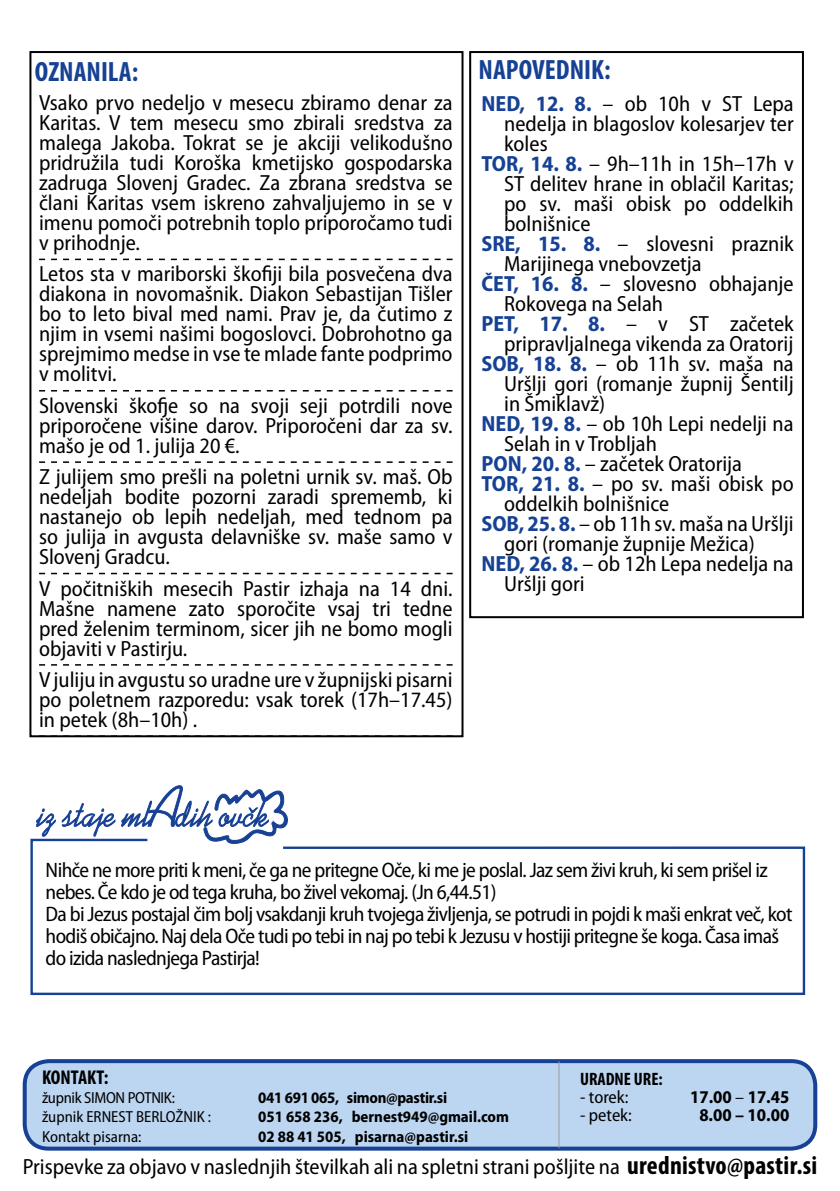
<style>
.page{position:relative;width:840px;height:1191px;background:#fff}
.page>*{position:absolute;margin:0;border:0;box-sizing:border-box;transform-origin:0 0}
.t1{font:700 condensed 28px "Myriad Pro";color:#164194}
.t2{font:semi-condensed 22px/20px "Myriad Pro";color:#000;text-align:justify}
.t3{font:semi-condensed 21px/22px "Myriad Pro";letter-spacing:-.03em;color:#000}
.t4{font:700 condensed 20px "Myriad Pro";color:#000}
.t5{font:700 semi-condensed 18px "Myriad Pro";color:#000}
.t6{font:semi-condensed 18px "Myriad Pro";color:#000}
.t7{font:700 condensed 18px "Myriad Pro";color:#000}
.t8{font:700 semi-condensed 16px "Myriad Pro";color:#000}
.t9{font:semi-condensed 16px "Myriad Pro";color:#000}
.t10{font:700 semi-condensed 16px "Myriad Pro";letter-spacing:-.02em;color:#000}
.t11{font:semi-condensed 16px "Myriad Pro";letter-spacing:-.02em;color:#000}
.s1{font-weight:700;color:#164194}
.s2{font-weight:400}
.s3{font-weight:700;font-stretch:condensed;font-size:26px}
</style>
<div class="page">
<svg style="left:30px;top:838px;width:775px;height:158px"></svg>
<div style="left:469px;top:51px;width:334px;height:567px;border:2px solid #000"></div>
<div style="left:25px;top:1061px;width:789px;height:87px;background:#bcd5f0;border-radius:24px"></div>
<div style="left:23px;top:1059px;width:793px;height:91px;border:4px solid #164194;border-radius:24px"></div>
<hr style="left:558px;top:1061px;width:1px;height:87px;background:#9d9d9c">
<svg style="left:39px;top:259px;width:413px;height:1px"></svg>
<svg style="left:39px;top:390px;width:413px;height:1px"></svg>
<svg style="left:39px;top:461px;width:413px;height:2px"></svg>
<svg style="left:39px;top:573px;width:413px;height:1px"></svg>
<svg style="left:39px;top:664px;width:413px;height:1px"></svg>
<svg style="left:39px;top:735px;width:413px;height:2px"></svg>
<svg style="left:62px;top:803px;width:53px;height:33px"></svg>
<svg style="left:36px;top:808px;width:20px;height:28px"></svg>
<svg style="left:121px;top:785px;width:171px;height:58px"></svg>
<p class="t1" style="left:35px;top:54px;width:105px">OZNANILA:</p>
<p class="t1" style="left:478px;top:53px;width:133px">NAPOVEDNIK:</p>
<p class="t2" style="left:39px;top:93px;width:415px">Vsako prvo nedeljo v mesecu zbiramo denar za Karitas. V tem mesecu smo zbirali sredstva za malega Jakoba. Tokrat se je akciji velikodušno pridružila tudi Koroška kmetijsko gospodarska zadruga Slovenj Gradec. Za zbrana sredstva se člani Karitas vsem iskreno zahvaljujemo in se v imenu pomoči potrebnih toplo priporočamo tudi v prihodnje.</p>
<p class="t2" style="left:39px;top:264px;width:415px">Letos sta v mariborski škofiji bila posvečena dva diakona in novomašnik. Diakon Sebastijan Tišler bo to leto bival med nami. Prav je, da čutimo z njim in vsemi našimi bogoslovci. Dobrohotno ga sprejmimo medse in vse te mlade fante podprimo v molitvi.</p>
<p class="t2" style="left:39px;top:396px;width:415px">Slovenski škofje so na svoji seji potrdili nove priporočene višine darov. Priporočeni dar za sv. mašo je od 1. julija 20 €.</p>
<p class="t2" style="left:39px;top:467px;width:415px">Z julijem smo prešli na poletni urnik sv. maš. Ob nedeljah bodite pozorni zaradi sprememb, ki nastanejo ob lepih nedeljah, med tednom pa so julija in avgusta delavniške sv. maše samo v Slovenj Gradcu.</p>
<p class="t2" style="left:39px;top:578px;width:415px">V počitniških mesecih Pastir izhaja na 14 dni.<br>Mašne namene zato sporočite vsaj tri tedne pred želenim terminom, sicer jih ne bomo mogli objaviti v Pastirju.</p>
<p class="t2" style="left:39px;top:670px;width:415px">V juliju in avgustu so uradne ure v župnijski pisarni po poletnem razporedu: vsak torek (17h–17.45) in petek (8h–10h) .</p>
<p class="t2" style="left:481px;top:94px;width:313px"><span class="s1">NED, 12. 8.</span> – ob 10h v ST Lepa</p>
<p class="t2" style="left:504px;top:114px;width:291px">nedelja in blagoslov kolesarjev ter</p>
<p class="t2" style="left:504px;top:134px;width:45px">koles</p>
<p class="t2" style="left:481px;top:154px;width:313px"><span class="s1">TOR, 14. 8.</span> – 9h–11h in 15h–17h v</p>
<p class="t2" style="left:504px;top:174px;width:291px">ST delitev hrane in oblačil Karitas;</p>
<p class="t2" style="left:504px;top:194px;width:291px">po sv. maši obisk po oddelkih</p>
<p class="t2" style="left:504px;top:214px;width:88px">bolnišnice</p>
<p class="t2" style="left:481px;top:234px;width:313px"><span class="s1">SRE, 15. 8.</span> – slovesni praznik</p>
<p class="t2" style="left:504px;top:254px;width:199px">Marijinega vnebovzetja</p>
<p class="t2" style="left:481px;top:274px;width:313px"><span class="s1">ČET, 16. 8.</span> – slovesno obhajanje</p>
<p class="t2" style="left:504px;top:294px;width:160px">Rokovega na Selah</p>
<p class="t2" style="left:481px;top:314px;width:313px"><span class="s1">PET, 17. 8.</span> – v ST začetek</p>
<p class="t2" style="left:504px;top:334px;width:290px">pripravljalnega vikenda za Oratorij</p>
<p class="t2" style="left:481px;top:354px;width:313px"><span class="s1">SOB, 18. 8.</span> – ob 11h sv. maša na</p>
<p class="t2" style="left:504px;top:374px;width:291px">Uršlji gori (romanje župnij Šentilj</p>
<p class="t2" style="left:504px;top:394px;width:102px">in Šmiklavž)</p>
<p class="t2" style="left:481px;top:414px;width:313px"><span class="s1">NED, 19. 8.</span> – ob 10h Lepi nedelji na</p>
<p class="t2" style="left:504px;top:434px;width:154px">Selah in v Trobljah</p>
<p class="t2" style="left:481px;top:454px;width:262px"><span class="s1">PON, 20. 8.</span> – začetek Oratorija</p>
<p class="t2" style="left:481px;top:474px;width:313px"><span class="s1">TOR, 21. 8.</span> – po sv. maši obisk po</p>
<p class="t2" style="left:504px;top:494px;width:166px">oddelkih bolnišnice</p>
<p class="t2" style="left:481px;top:514px;width:313px"><span class="s1">SOB, 25. 8.</span> – ob 11h sv. maša na Uršlji</p>
<p class="t2" style="left:504px;top:534px;width:252px">gori (romanje župnije Mežica)</p>
<p class="t2" style="left:481px;top:554px;width:313px"><span class="s1">NED, 26. 8.</span> – ob 12h Lepa nedelja na</p>
<p class="t2" style="left:504px;top:574px;width:82px">Uršlji gori</p>
<p class="t3" style="left:46px;top:859px;width:748px">Nihče ne more priti k meni, če ga ne pritegne Oče, ki me je poslal. Jaz sem živi kruh, ki sem prišel iz nebes. Če kdo je od tega kruha, bo živel vekomaj. (Jn 6,44.51)<br>Da bi Jezus postajal čim bolj vsakdanji kruh tvojega življenja, se potrudi in pojdi k maši enkrat več, kot hodiš običajno. Naj dela Oče tudi po tebi in naj po tebi k Jezusu v hostiji pritegne še koga. Časa imaš do izida naslednjega Pastirja!</p>
<p class="t4" style="left:42px;top:1065px;width:68px">KONTAKT:</p>
<p class="t11" style="left:42px;top:1089px;width:135px">župnik SIMON POTNIK:</p>
<p class="t10" style="left:258px;top:1089px;width:190px">041 691 065, simon@pastir.si</p>
<p class="t9" style="left:42px;top:1108px;width:171px">župnik ERNEST BERLOŽNIK :</p>
<p class="t8" style="left:258px;top:1108px;width:252px">051 658 236, bernest949@gmail.com</p>
<p class="t9" style="left:42px;top:1127px;width:101px">Kontakt pisarna:</p>
<p class="t8" style="left:258px;top:1127px;width:211px">02 88 41 505, pisarna@pastir.si</p>
<p class="t7" style="left:579px;top:1068px;width:84px">URADNE URE:</p>
<p class="t6" style="left:579px;top:1087px;width:50px">- torek:</p>
<p class="t5" style="left:689px;top:1087px;width:101px">17.00 <span class="s2">–</span> 17.45</p>
<p class="t6" style="left:579px;top:1105px;width:53px">- petek:</p>
<p class="t5" style="left:699px;top:1105px;width:91px">8.00 – 10.00</p>
<p class="t2" style="left:23px;top:1156px;width:795px">Prispevke za objavo v naslednjih številkah ali na spletni strani pošljite na <span class="s3">urednistvo@pastir.si</span></p>
</div>
